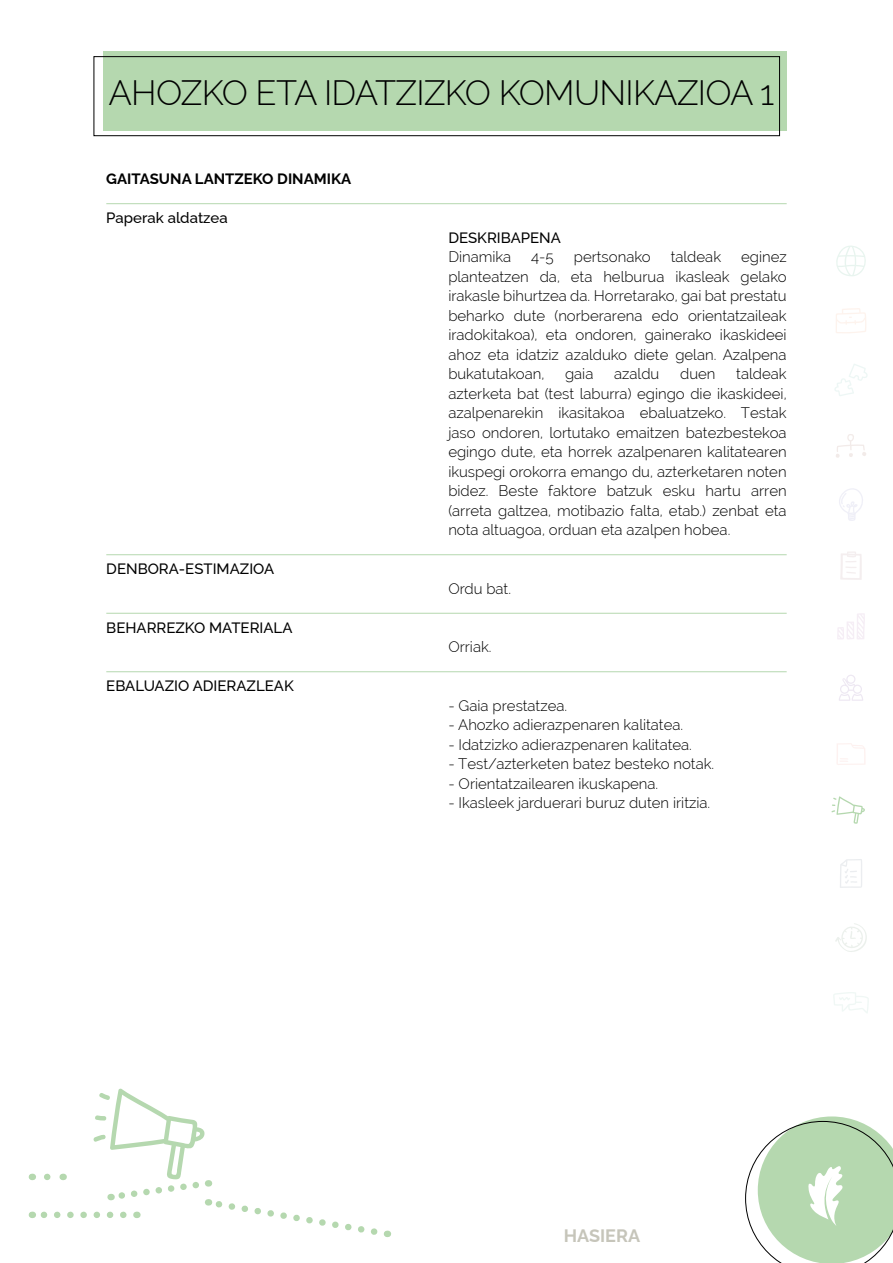
<style>
.page{position:relative;width:893px;height:1263px;background:#fff}
.page>*{position:absolute;margin:0;border:0;box-sizing:border-box;transform-origin:0 0}
.t1{font:300 34.5px "Raleway";letter-spacing:-.02em;color:#000}
.t2{font:700 18px "Raleway";color:#c6c5ba}
.t3{font:300 15px/19.5px "Raleway";color:#000;text-align:justify}
.t4{font:500 15px "Raleway";color:#000}
.t5{font:700 15px "Raleway";color:#000}
</style>
<div class="page">
<svg style="left:836px;top:308px;width:30px;height:25px"></svg>
<svg style="left:836px;top:246px;width:30px;height:30px"></svg>
<svg style="left:834px;top:364px;width:34px;height:32px"></svg>
<svg style="left:839px;top:488px;width:24px;height:33px"></svg>
<svg style="left:837px;top:613px;width:28px;height:26px"></svg>
<svg style="left:840px;top:859px;width:22px;height:29px"></svg>
<svg style="left:836px;top:434px;width:30px;height:24px"></svg>
<svg style="left:840px;top:552px;width:22px;height:28px"></svg>
<svg style="left:835px;top:923px;width:32px;height:29px"></svg>
<svg style="left:837px;top:743px;width:28px;height:22px"></svg>
<svg style="left:833px;top:992px;width:36px;height:21px"></svg>
<svg style="left:839px;top:675px;width:24px;height:26px"></svg>
<svg style="left:831px;top:796px;width:34px;height:28px"></svg>
<hr style="left:106px;top:203px;width:681px;height:1px;background:#b5d8af">
<hr style="left:106px;top:554px;width:681px;height:1px;background:#b5d8af">
<hr style="left:106px;top:613px;width:681px;height:1px;background:#b5d8af">
<hr style="left:106px;top:671px;width:681px;height:1px;background:#b5d8af">
<svg style="left:745px;top:1116px;width:148px;height:147px"></svg>
<div style="left:103px;top:52px;width:684px;height:79px;background:#b5d8af"></div>
<div style="left:94px;top:56px;width:686px;height:80px;border:1px solid #000"></div>
<svg style="left:32px;top:1088px;width:356px;height:149px"></svg>
<h1 class="t1" style="left:108px;top:73px;width:667px">AHOZKO ETA IDATZIZKO KOMUNIKAZIOA 1</h1>
<p class="t5" style="left:106px;top:167px;width:246px">GAITASUNA LANTZEKO DINAMIKA</p>
<p class="t4" style="left:106px;top:206px;width:123px">Paperak aldatzea</p>
<p class="t4" style="left:106px;top:557px;width:169px">DENBORA-ESTIMAZIOA</p>
<p class="t4" style="left:106px;top:615px;width:188px">BEHARREZKO MATERIALA</p>
<p class="t4" style="left:106px;top:674px;width:189px">EBALUAZIO ADIERAZLEAK</p>
<p class="t4" style="left:448px;top:225px;width:114px">DESKRIBAPENA</p>
<p class="t3" style="left:448px;top:247px;width:64px">Dinamika</p>
<p class="t3" style="left:531px;top:247px;width:24px">4-5</p>
<p class="t3" style="left:574px;top:247px;width:78px">pertsonako</p>
<p class="t3" style="left:671px;top:247px;width:52px">taldeak</p>
<p class="t3" style="left:448px;top:247px;width:340px;text-indent:293px">eginez planteatzen da, eta helburua ikasleak gelako irakasle bihurtzea da. Horretarako, gai bat prestatu beharko dute (norberarena edo orientatzaileak iradokitakoa), eta ondoren, gainerako ikaskideei ahoz eta idatziz azalduko diete gelan. Azalpena bukatutakoan,</p>
<p class="t3" style="left:448px;top:364px;width:340px;text-indent:288px">taldeak azterketa bat (test laburra) egingo die ikaskideei, azalpenarekin ikasitakoa ebaluatzeko. Testak jaso ondoren, lortutako emaitzen batezbestekoa egingo dute, eta horrek azalpenaren kalitatearen ikuspegi orokorra emango du, azterketaren noten bidez. Beste faktore batzuk esku hartu arren (arreta galtzea, motibazio falta, etab.) zenbat eta nota altuagoa, orduan eta azalpen hobea.</p>
<p class="t3" style="left:565px;top:364px;width:30px">gaia</p>
<p class="t3" style="left:614px;top:364px;width:47px">azaldu</p>
<p class="t3" style="left:680px;top:364px;width:37px">duen</p>
<p class="t3" style="left:448px;top:579px;width:64px">Ordu bat.</p>
<p class="t3" style="left:448px;top:637px;width:45px">Orriak.</p>
<p class="t3" style="left:448px;top:696px;width:120px">- Gaia prestatzea.</p>
<p class="t3" style="left:448px;top:715px;width:236px">- Ahozko adierazpenaren kalitatea.</p>
<p class="t3" style="left:448px;top:735px;width:245px">- Idatzizko adierazpenaren kalitatea.</p>
<p class="t3" style="left:448px;top:754px;width:267px">- Test/azterketen batez besteko notak.</p>
<p class="t3" style="left:448px;top:774px;width:211px">- Orientatzailearen ikuskapena.</p>
<p class="t3" style="left:448px;top:793px;width:263px">- Ikasleek jarduerari buruz duten iritzia.</p>
<p class="t2" style="left:564px;top:1221px;width:78px">HASIERA</p>
</div>
